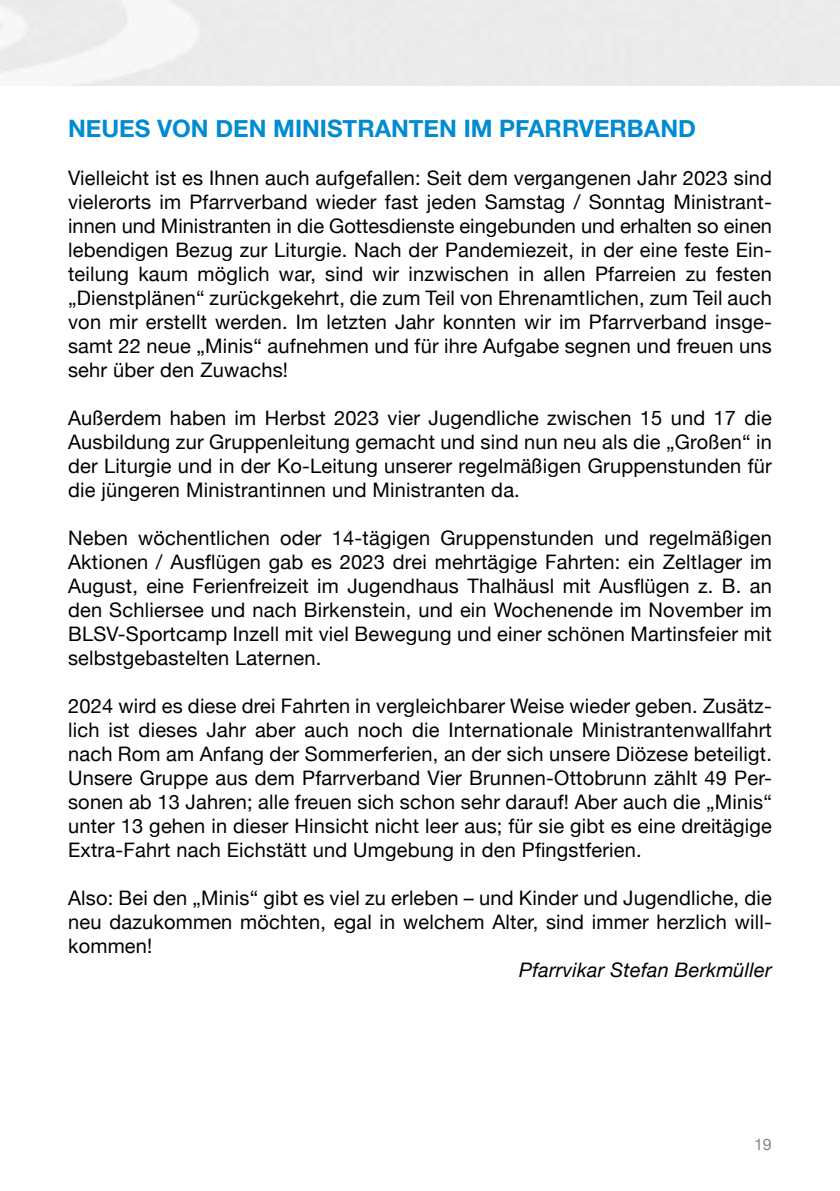
<style>
.page{position:relative;width:840px;height:1191px;background:#fff}
.page>*{position:absolute;margin:0;border:0;box-sizing:border-box;transform-origin:0 0}
.t1{font:700 24px "Helvetica Neue";color:#008bd2}
.t2{font:20px/24px "Helvetica Neue";letter-spacing:.01em;color:#000;text-align:justify}
.t3{font:italic 20px "Helvetica Neue";letter-spacing:.01em;color:#000}
.t4{font:16px "Helvetica Neue";color:#878786}
</style>
<div class="page">
<p class="t1" style="left:68px;top:115px;width:629px">NEUES VON DEN MINISTRANTEN IM PFARRVERBAND</p>
<p class="t2" style="left:68px;top:167px;width:705px">Vielleicht ist es Ihnen auch aufgefallen: Seit dem vergangenen Jahr 2023 sind vielerorts im Pfarrverband wieder fast jeden Samstag / Sonntag Ministrant&shy;innen und Ministranten in die Gottesdienste eingebunden und erhalten so einen lebendigen Bezug zur Liturgie. Nach der Pandemiezeit, in der eine feste Ein&shy;teilung kaum möglich war, sind wir inzwischen in allen Pfarreien zu festen „Dienstplänen“ zurückgekehrt, die zum Teil von Ehrenamtlichen, zum Teil auch von mir erstellt werden. Im letzten Jahr konnten wir im Pfarrverband insge&shy;samt 22 neue „Minis“ aufnehmen und für ihre Aufgabe segnen und freuen uns sehr über den Zuwachs!</p>
<p class="t2" style="left:68px;top:407px;width:705px">Außerdem haben im Herbst 2023 vier Jugendliche zwischen 15 und 17 die Ausbildung zur Gruppenleitung gemacht und sind nun neu als die „Großen“ in der Liturgie und in der Ko-Leitung unserer regelmäßigen Gruppenstunden für die jüngeren Ministrantinnen und Ministranten da.</p>
<p class="t2" style="left:68px;top:527px;width:705px">Neben wöchentlichen oder 14-tägigen Gruppenstunden und regelmäßigen Aktionen / Ausflügen gab es 2023 drei mehrtägige Fahrten: ein Zeltlager im August, eine Ferienfreizeit im Jugendhaus Thalhäusl mit Ausflügen z. B. an den Schliersee und nach Birkenstein, und ein Wochenende im November im BLSV-Sportcamp Inzell mit viel Bewegung und einer schönen Martinsfeier mit selbstgebastelten Laternen.</p>
<p class="t2" style="left:68px;top:695px;width:705px">2024 wird es diese drei Fahrten in vergleichbarer Weise wieder geben. Zusätz&shy;lich ist dieses Jahr aber auch noch die Internationale Ministrantenwallfahrt nach Rom am Anfang der Sommerferien, an der sich unsere Diözese beteiligt.<br>Unsere Gruppe aus dem Pfarrverband Vier Brunnen-Ottobrunn zählt 49 Per&shy;sonen ab 13 Jahren; alle freuen sich schon sehr darauf! Aber auch die „Minis“ unter 13 gehen in dieser Hinsicht nicht leer aus; für sie gibt es eine dreitägige Extra-Fahrt nach Eichstätt und Umgebung in den Pfingstferien.</p>
<p class="t2" style="left:68px;top:887px;width:705px">Also: Bei den „Minis“ gibt es viel zu erleben – und Kinder und Jugendliche, die neu dazukommen möchten, egal in welchem Alter, sind immer herzlich will&shy;kommen!</p>
<p class="t3" style="left:519px;top:962px;width:254px">Pfarrvikar Stefan Berkmüller</p>
<p class="t4" style="left:753px;top:1132px;width:19px">19</p>
</div>
